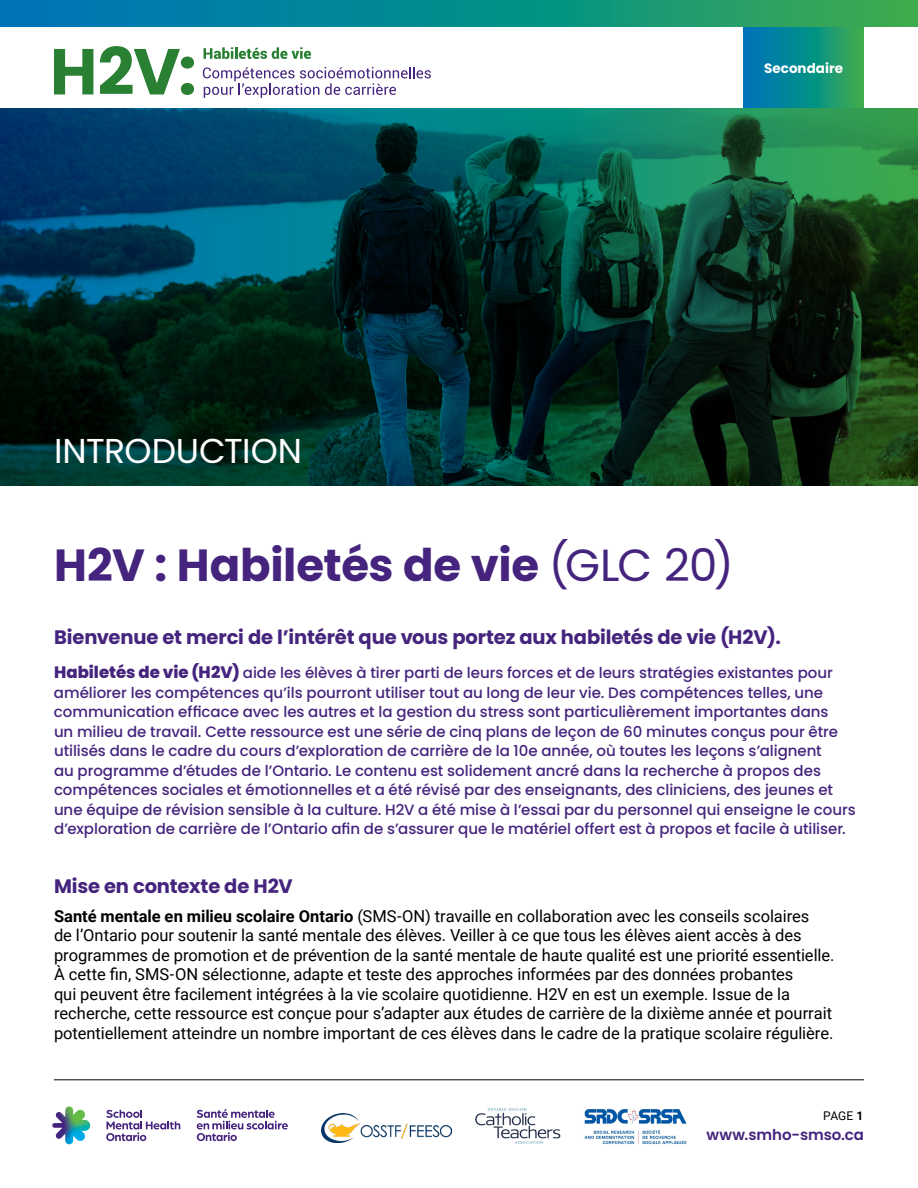
<style>
.page{position:relative;width:918px;height:1188px;background:#fff}
.page>*{position:absolute;margin:0;border:0;box-sizing:border-box;transform-origin:0 0}
.H1_Lesson_Title{font:700 45px "Poppins";letter-spacing:-.005em;color:#45247d}
.HED_1{font:34.5px "Poppins";letter-spacing:-.005em;color:#fff}
.Text_for_Mood_Meter{font:700 19.5px "Poppins";letter-spacing:-.005em;color:#45247d}
.H2_Subtitle_Purple{font:700 19.5px "Poppins";letter-spacing:-.01em;color:#45247d}
.P_Body_Copy_black_11{font:16.5px/19.5px "Roboto";letter-spacing:-.005em;color:#000}
.H2_Subtitle_Purple-2{font:500 15px/19.5px "Poppins";letter-spacing:-.005em;color:#45247d}
.t1{font:600 15px "Poppins";letter-spacing:-.005em;color:#45247d}
.t2{font:700 13.5px "Poppins";color:#fff}
.t3{font:12px "Roboto";color:#000}
.s1{font-weight:400}
.s2{font-weight:800;font-size:16.5px}
.s3{font-weight:700}
</style>
<div class="page">
<svg style="left:0;top:0;width:918px;height:486px;background:#073f3b"></svg>
<div style="left:0;top:27px;width:918px;height:81px;background:#fff"></div>
<svg style="left:54px;top:49px;width:39px;height:45px"></svg>
<svg style="left:100px;top:46px;width:94px;height:49px"></svg>
<svg style="left:204px;top:47px;width:107px;height:12px"></svg>
<svg style="left:203px;top:67px;width:228px;height:31px"></svg>
<svg style="left:743px;top:27px;width:121px;height:81px;background:#0f8e88"></svg>
<hr style="left:54px;top:1080px;width:810px;height:1px;background:#000">
<svg style="left:52px;top:1106px;width:38px;height:38px"></svg>
<svg style="left:197px;top:1109px;width:91px;height:32px"></svg>
<svg style="left:106px;top:1110px;width:74px;height:31px"></svg>
<img style="left:321px;top:1113px;width:130px;height:30px">
<img style="left:475px;top:1108px;width:86px;height:36px">
<img style="left:584px;top:1109px;width:103px;height:36px">
<p class="HED_1" style="left:54px;top:431px;width:250px">INTRODUCTION</p>
<p class="t2" style="left:764px;top:61px;width:80px">Secondaire</p>
<h1 class="H1_Lesson_Title" style="left:54px;top:539px;width:681px">H2V : Habiletés de vie <span class="s1">(GLC 20)</span></h1>
<p class="Text_for_Mood_Meter" style="left:54px;top:625px;width:728px">Bienvenue et merci de l’intérêt que vous portez aux habiletés de vie (H2V).</p>
<p class="H2_Subtitle_Purple-2" style="left:54px;top:663px;width:803px"><span class="s2">Habiletés de vie (H2V)</span> aide les élèves à tirer parti de leurs forces et de leurs stratégies existantes pour améliorer les compétences qu’ils pourront utiliser tout au long de leur vie. Des compétences telles, une communication efficace avec les autres et la gestion du stress sont particulièrement importantes dans<br>un milieu de travail. Cette ressource est une série de cinq plans de leçon de 60 minutes conçus pour être utilisés dans le cadre du cours d’exploration de carrière de la 10e année, où toutes les leçons s’alignent<br>au programme d’études de l’Ontario. Le contenu est solidement ancré dans la recherche à propos des compétences sociales et émotionnelles et a été révisé par des enseignants, des cliniciens, des jeunes et une équipe de révision sensible à la culture. H2V a été mise à l’essai par du personnel qui enseigne le cours d’exploration de carrière de l’Ontario afin de s’assurer que le matériel offert est à propos et facile à utiliser.</p>
<p class="H2_Subtitle_Purple" style="left:54px;top:874px;width:240px">Mise en contexte de H2V</p>
<p class="P_Body_Copy_black_11" style="left:54px;top:906px;width:782px"><span class="s3">Santé mentale en milieu scolaire Ontario</span> (SMS-ON) travaille en collaboration avec les conseils scolaires<br>de l’Ontario pour soutenir la santé mentale des élèves. Veiller à ce que tous les élèves aient accès à des programmes de promotion et de prévention de la santé mentale de haute qualité est une priorité essentielle.<br>À cette fin, SMS-ON sélectionne, adapte et teste des approches informées par des données probantes<br>qui peuvent être facilement intégrées à la vie scolaire quotidienne. H2V en est un exemple. Issue de la recherche, cette ressource est conçue pour s’adapter aux études de carrière de la dixième année et pourrait potentiellement atteindre un nombre important de ces élèves dans le cadre de la pratique scolaire régulière.</p>
<p class="t3" style="left:823px;top:1107px;width:42px">PAGE <span class="s3">1</span></p>
<p class="t1" style="left:706px;top:1126px;width:159px">www.smho-smso.ca</p>
</div>
